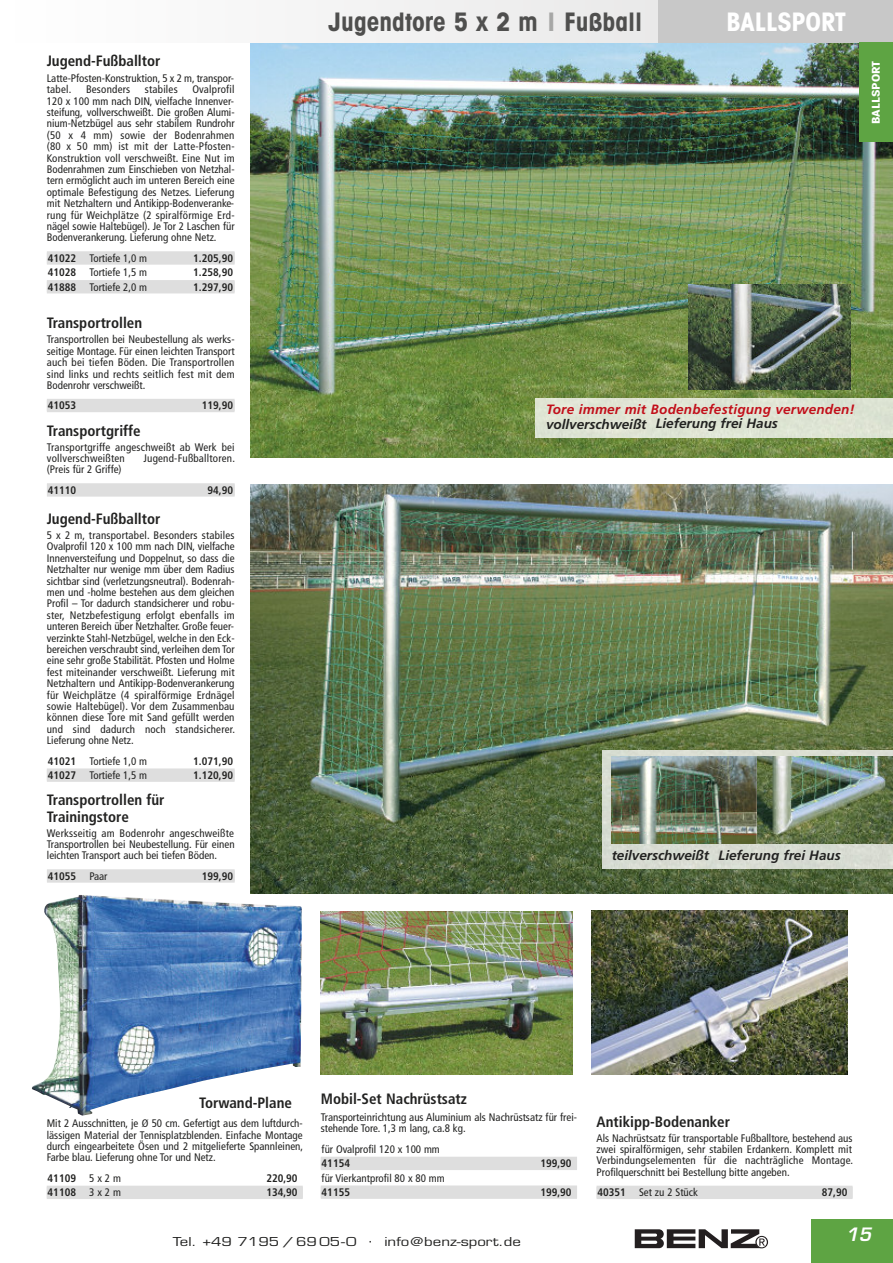
<style>
.page{position:relative;width:893px;height:1263px;background:#fff}
.page>*{position:absolute;margin:0;border:0;box-sizing:border-box;transform-origin:0 0}
.t1{font:700 condensed 25.5px "Avant Garde";color:#4f4f4e}
.t2{font:700 condensed 25.5px "Avant Garde";color:#fff}
.t3{font:italic 600 18px "Eurostile";color:#fff}
.t4{font:700 condensed 15px/17.1px "Frutiger";color:#222221}
.t5{font:italic 700 13.5px "Frutiger";color:#222221}
.t6{font:italic 700 13.5px "Frutiger";letter-spacing:.015em;color:#c20f1a}
.t7{font:12px "Eurostile";color:#222221;scale:1.25 1}
.t8{font:condensed 10.95px/11.4px "Frutiger";color:#222221;text-align:justify}
.t9{font:700 condensed 10.95px "Frutiger";color:#222221}
.t10{font:condensed 10.95px/11.4px "Frutiger";letter-spacing:.02em;color:#222221}
.t11{font:700 condensed 10.8px "Avant Garde";color:#fff;scale:1.25 1}
.s1{font-weight:700}
.s2{font-weight:400}
.s3{color:#a7a7a6}
.s4{font-size:15px}
</style>
<div class="page">
<img style="left:251px;top:484px;width:642px;height:409px">
<img style="left:602px;top:751px;width:291px;height:117px">
<img style="left:251px;top:43px;width:642px;height:414px">
<div style="left:536px;top:398px;width:357px;height:39px;background:#dfe4d4"></div>
<div style="left:1px;top:0;width:657px;height:43px;background:#f4f4f4"></div>
<div style="left:658px;top:0;width:235px;height:43px;background:#c8c8c8"></div>
<div style="left:811px;top:1219px;width:82px;height:44px;background:#5ea443"></div>
<div style="left:859px;top:43px;width:34px;height:99px;background:#5ea443"></div>
<img style="left:689px;top:285px;width:161px;height:105px">
<img style="left:612px;top:757px;width:281px;height:86px">
<img style="left:320px;top:911px;width:252px;height:164px">
<img style="left:591px;top:910px;width:256px;height:164px">
<img style="left:31px;top:895px;width:271px;height:220px">
<div style="left:47px;top:869px;width:188px;height:12px;background:#e7e7e7"></div>
<div style="left:47px;top:870px;width:188px;height:13px;background:#dedede"></div>
<div style="left:47px;top:251px;width:188px;height:12px;background:#e7e7e7"></div>
<div style="left:47px;top:252px;width:188px;height:13px;background:#dedede"></div>
<div style="left:47px;top:280px;width:188px;height:12px;background:#dedede"></div>
<div style="left:47px;top:281px;width:188px;height:12px;background:#dedede"></div>
<div style="left:47px;top:483px;width:188px;height:12px;background:#e6e6e6"></div>
<div style="left:47px;top:484px;width:188px;height:13px;background:#dedede"></div>
<div style="left:47px;top:768px;width:188px;height:13px;background:#dedede"></div>
<div style="left:47px;top:770px;width:188px;height:12px;background:#dedede"></div>
<div style="left:321px;top:1157px;width:256px;height:12px;background:#dedede"></div>
<div style="left:321px;top:1158px;width:256px;height:12px;background:#dedede"></div>
<div style="left:321px;top:1185px;width:256px;height:13px;background:#dedede"></div>
<div style="left:321px;top:1187px;width:256px;height:12px;background:#dedede"></div>
<div style="left:597px;top:1186px;width:256px;height:12px;background:#dedede"></div>
<div style="left:597px;top:1187px;width:256px;height:12px;background:#dedede"></div>
<div style="left:47px;top:1186px;width:256px;height:12px;background:#dedede"></div>
<div style="left:47px;top:1187px;width:256px;height:12px;background:#dedede"></div>
<div style="left:47px;top:399px;width:188px;height:12px;background:#dedede"></div>
<div style="left:47px;top:400px;width:188px;height:12px;background:#dedede"></div>
<svg style="left:635px;top:1229px;width:133px;height:19px"></svg>
<h3 class="t4" style="left:47px;top:54px;width:115px">Jugend-Fußballtor</h3>
<p class="t8" style="left:47px;top:73px;width:189px">Latte-Pfosten-Konstruktion, 5 x 2 m, transpor&shy;tabel.</p>
<p class="t8" style="left:47px;top:85px;width:189px;text-indent:146px">Ovalprofil 120 x 100 mm nach DIN, vielfache Innenver&shy;steifung, vollverschweißt. Die großen Alumi&shy;nium-Netzbügel aus sehr stabilem Rundrohr (50 x 4 mm) sowie der Bodenrahmen (80 x 50 mm) ist mit der Latte-Pfosten-Konstruktion voll verschweißt. Eine Nut im Bodenrahmen zum Einschieben von Netzhal&shy;tern ermöglicht auch im unteren Bereich eine optimale Befestigung des Netzes. Lieferung mit Netzhaltern und Antikipp-Bodenveranke&shy;rung für Weichplätze (2 spiralförmige Erd&shy;nägel sowie Haltebügel). Je Tor 2 Laschen für Bodenverankerung. Lieferung ohne Netz.</p>
<p class="t8" style="left:48px;top:253px;width:101px"><span class="s1">41022</span> Tortiefe 1,0 m</p>
<p class="t9" style="left:193px;top:253px;width:41px">1.205,90</p>
<p class="t8" style="left:48px;top:267px;width:101px"><span class="s1">41028</span> Tortiefe 1,5 m</p>
<p class="t9" style="left:193px;top:268px;width:41px">1.258,90</p>
<p class="t8" style="left:48px;top:282px;width:101px"><span class="s1">41888</span> Tortiefe 2,0 m</p>
<p class="t9" style="left:193px;top:282px;width:41px">1.297,90</p>
<p class="t10" style="left:86px;top:85px;width:46px">Besonders</p>
<p class="t10" style="left:145px;top:85px;width:34px">stabiles</p>
<h3 class="t4" style="left:47px;top:316px;width:97px">Transportrollen</h3>
<p class="t8" style="left:47px;top:335px;width:189px">Transportrollen bei Neubestellung als werks&shy;seitige Montage. Für einen leichten Transport auch bei tiefen Böden. Die Transportrollen sind links und rechts seitlich fest mit dem Bodenrohr verschweißt.</p>
<p class="t9" style="left:48px;top:401px;width:30px">41053</p>
<p class="t9" style="left:202px;top:401px;width:33px">119,90</p>
<h3 class="t4" style="left:47px;top:423px;width:95px">Transportgriffe</h3>
<p class="t10" style="left:47px;top:442px;width:189px">Transportgriffe angeschweißt ab Werk bei vollverschweißten</p>
<p class="t10" style="left:144px;top:453px;width:93px">Jugend-Fußballtoren.</p>
<p class="t8" style="left:47px;top:465px;width:76px">(Preis für 2 Griffe)</p>
<p class="t9" style="left:48px;top:485px;width:30px">41110</p>
<p class="t9" style="left:208px;top:485px;width:27px">94,90</p>
<p class="t8" style="left:47px;top:530px;width:190px">5 x 2 m, transportabel. Besonders stabiles Ovalprofil 120 x 100 mm nach DIN, vielfache Innenversteifung und Doppelnut, so dass die Netzhalter nur wenige mm über dem Radius sichtbar sind (verletzungsneutral). Bodenrah&shy;men und -holme bestehen aus dem gleichen Profil – Tor dadurch standsicherer und robu&shy;ster, Netzbefestigung erfolgt ebenfalls im unteren Bereich über Netzhalter. Große feuer&shy;verzinkte Stahl-Netzbügel, welche in den Eck&shy;bereichen verschraubt sind, verleihen dem Tor eine sehr große Stabilität. Pfosten und Holme fest miteinander verschweißt. Lieferung mit Netzhaltern und Antikipp-Bodenverankerung für Weichplätze (4 spiralförmige Erdnägel sowie Haltebügel). Vor dem Zusammenbau können diese Tore mit Sand gefüllt werden und sind dadurch noch standsicherer.<br>Lieferung ohne Netz.</p>
<p class="t8" style="left:48px;top:756px;width:101px"><span class="s1">41021</span> Tortiefe 1,0 m</p>
<p class="t9" style="left:193px;top:756px;width:41px">1.071,90</p>
<p class="t8" style="left:48px;top:770px;width:101px"><span class="s1">41027</span> Tortiefe 1,5 m</p>
<p class="t9" style="left:193px;top:771px;width:41px">1.120,90</p>
<h3 class="t4" style="left:47px;top:511px;width:115px">Jugend-Fußballtor</h3>
<h3 class="t4" style="left:47px;top:792px;width:119px">Transportrollen für<br>Trainingstore</h3>
<p class="t8" style="left:47px;top:828px;width:189px">Werksseitig am Bodenrohr angeschweißte Transportrollen bei Neubestellung. Für einen leichten Transport auch bei tiefen Böden.</p>
<p class="t9" style="left:48px;top:871px;width:61px">41055 <span class="s2">Paar</span></p>
<p class="t9" style="left:202px;top:871px;width:33px">199,90</p>
<h1 class="t1" style="left:328px;top:13px;width:315px">Jugendtore 5 x 2 m <span class="s3">I</span> Fußball</h1>
<h1 class="t2" style="left:726px;top:13px;width:121px">BALLSPORT</h1>
<p class="t11" style="left:872px;top:124px;width:52px;rotate:-90deg">BALLSPORT</p>
<p class="t6" style="left:546px;top:404px;width:310px">Tore immer mit Bodenbefestigung verwenden!</p>
<p class="t5" style="left:546px;top:419px;width:102px">vollverschweißt</p>
<p class="t5" style="left:656px;top:418px;width:124px">Lieferung frei Haus</p>
<p class="t5" style="left:612px;top:849px;width:231px">teilverschweißt Lieferung frei Haus</p>
<h3 class="t4" style="left:199px;top:1095px;width:94px">Torwand-Plane</h3>
<p class="t8" style="left:47px;top:1118px;width:258px">Mit 2 Ausschnitten, je Ø 50 cm. Gefertigt aus dem luftdurch&shy;lässigen Material der Tennisplatzblenden. Einfache Montage durch eingearbeitete Ösen und 2 mitgelieferte Spannleinen, Farbe blau. Lieferung ohne Tor und Netz.</p>
<p class="t9" style="left:48px;top:1173px;width:75px">41109 <span class="s2">5 x 2 m</span></p>
<p class="t9" style="left:266px;top:1173px;width:33px">220,90</p>
<p class="t9" style="left:48px;top:1188px;width:75px">41108 <span class="s2">3 x 2 m</span></p>
<p class="t9" style="left:266px;top:1188px;width:33px">134,90</p>
<h3 class="t4" style="left:321px;top:1092px;width:148px">Mobil-Set Nachrüstsatz</h3>
<p class="t8" style="left:321px;top:1112px;width:258px">Transporteinrichtung aus Aluminium als Nachrüstsatz für frei&shy;stehende Tore. 1,3 m lang, ca.8 kg.</p>
<p class="t8" style="left:322px;top:1144px;width:120px">für Ovalprofil 120 x 100 mm</p>
<p class="t9" style="left:322px;top:1159px;width:30px">41154</p>
<p class="t9" style="left:540px;top:1159px;width:33px">199,90</p>
<p class="t8" style="left:322px;top:1173px;width:125px">für Vierkantprofil 80 x 80 mm</p>
<p class="t9" style="left:322px;top:1188px;width:30px">41155</p>
<p class="t9" style="left:540px;top:1188px;width:33px">199,90</p>
<h3 class="t4" style="left:597px;top:1114px;width:135px">Antikipp-Bodenanker</h3>
<p class="t8" style="left:597px;top:1133px;width:258px">Als Nachrüstsatz für transportable Fußballtore, bestehend aus zwei spiralförmigen, sehr stabilen Erdankern. Komplett mit Verbindungselementen für die nachträgliche Montage.<br>Profilquerschnitt bei Bestellung bitte angeben.</p>
<p class="t8" style="left:597px;top:1187px;width:102px"><span class="s1">40351</span> Set zu 2 Stück</p>
<p class="t9" style="left:822px;top:1188px;width:27px">87,90</p>
<p class="t7" style="left:173px;top:1237px;width:280px">Tel. +49 7195 / 69 05-0 <span class="s4">·</span> info@benz-sport.de</p>
<h2 class="t3" style="left:846px;top:1227px;width:27px">15</h2>
</div>
